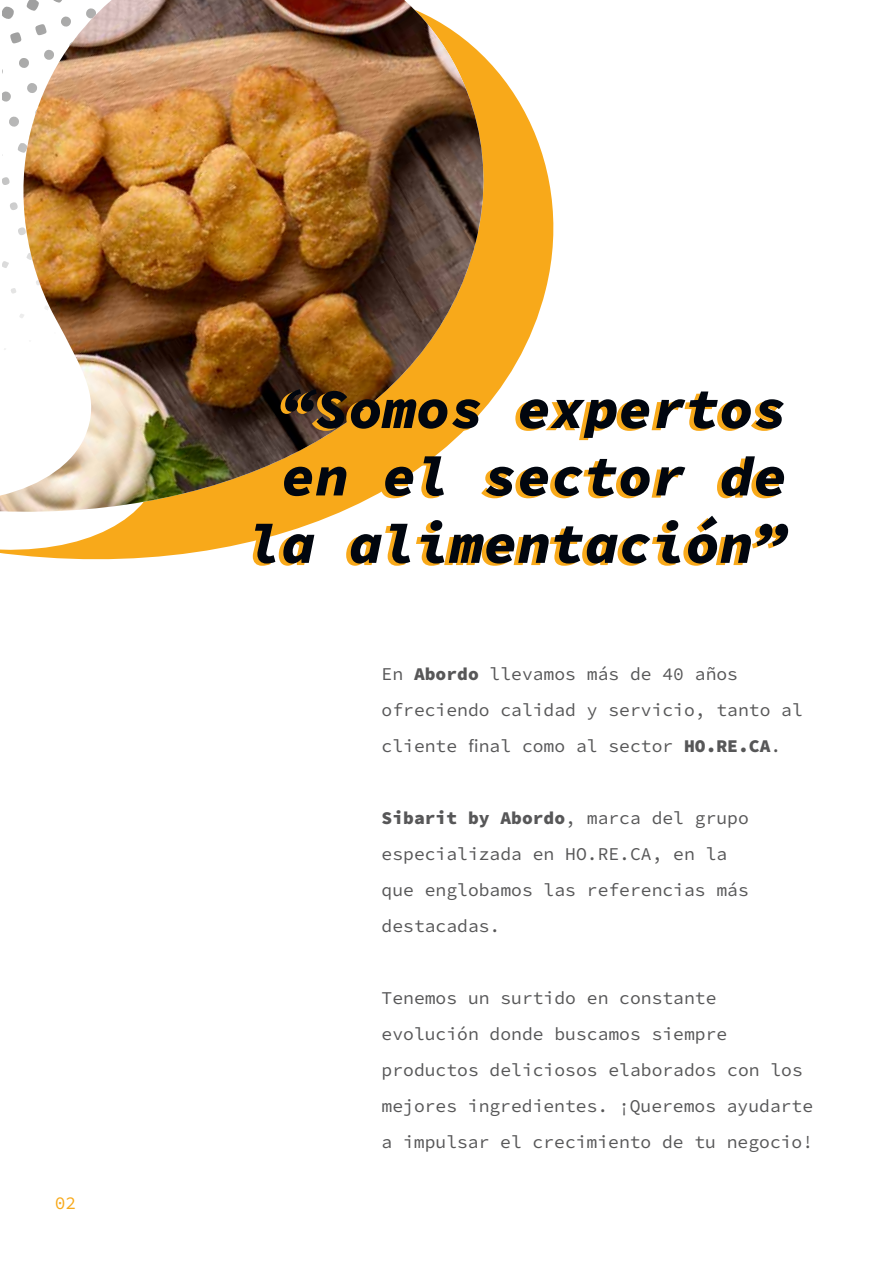
<style>
.page{position:relative;width:893px;height:1263px;background:#fff}
.page>*{position:absolute;margin:0;border:0;box-sizing:border-box;transform-origin:0 0}
.t1{font:56.25px/67.3px "Source Code Variable Italic 2";color:#01060f;text-align:center}
.t2{font:18px/36px "Source Code Pro Regular 2";color:#575758}
.t3{font:18px "Source Code Pro";color:#575758}
.t4{font:900 18px "Source Code Pro";color:#575758}
.t5{font:18px "Source Code Pro Regular 2";color:#f8a91a}
.s1{font-family:"Source Code Pro";font-weight:900}
.s2{font-weight:900}
.s3{font-family:"Source Code Pro Regular 2"}
.s4{font-family:"Source Code Pro Regular 2";font-weight:400}
</style>
<div class="page">
<svg style="left:9px;top:85px;width:545px;height:475px"></svg>
<svg style="left:534px;top:89px;width:5px;height:6px"></svg>
<svg style="left:509px;top:97px;width:5px;height:5px"></svg>
<svg style="left:0;top:73px;width:508px;height:481px"></svg>
<img style="left:0;top:0;width:499px;height:520px">
<p class="t5" style="left:55px;top:1190px;width:23px">02</p>
<h1 class="t1" style="left:248px;top:377px;width:541px">“Somos expertos en el sector de la alimentación”</h1>
<p class="t2" style="left:382px;top:657px;width:423px">En <span class="s1">Abordo</span> llevamos más de 40 años ofreciendo calidad y servicio, tanto al</p>
<p class="t3" style="left:382px;top:733px;width:401px">cliente final como al sector <span class="s2">HO.RE.CA</span><span class="s3">.</span></p>
<p class="t4" style="left:382px;top:805px;width:369px">Sibarit by Abordo<span class="s4">, marca del grupo</span></p>
<p class="t2" style="left:382px;top:837px;width:369px">especializada en HO.RE.CA, en la que englobamos las referencias más destacadas.</p>
<p class="t2" style="left:382px;top:981px;width:433px">Tenemos un surtido en constante evolución donde buscamos siempre productos deliciosos elaborados con los mejores ingredientes. ¡Queremos ayudarte a impulsar el crecimiento de tu negocio!</p>
</div>
